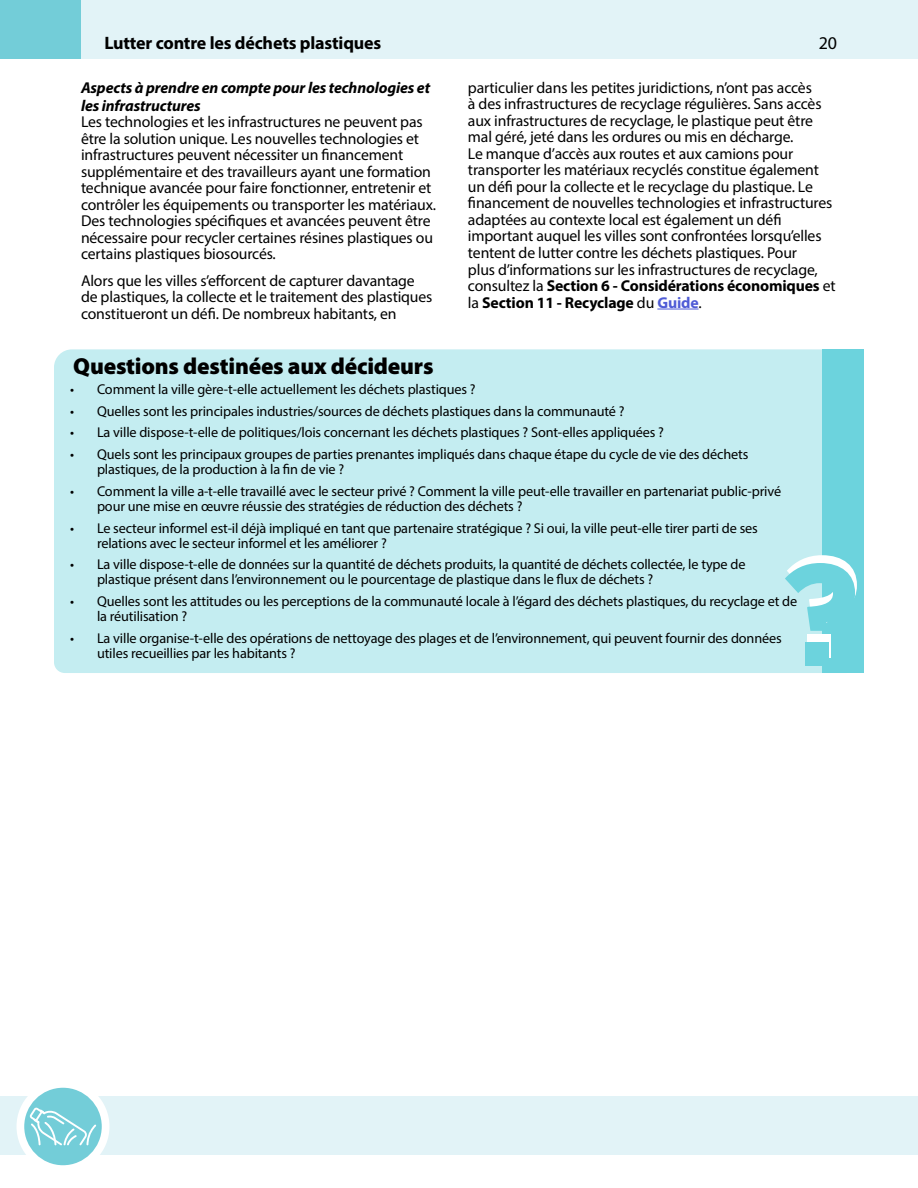
<style>
.page{position:relative;width:918px;height:1188px;background:#fff}
.page>*{position:absolute;margin:0;border:0;box-sizing:border-box;transform-origin:0 0}
.t1{font:900 23.25px "Myriad Pro";letter-spacing:-.01em;color:#000}
.t2{font:700 18px "Myriad Pro";letter-spacing:-.01em;color:#000}
.t3{font:18px "Myriad Pro";color:#000}
.t4{font:15.75px/16.5px "Myriad Pro";letter-spacing:-.01em;color:#000}
.t5{font:italic 700 15.75px/18px "Myriad Pro";letter-spacing:-.01em;color:#000}
.t6{font:14.25px/15px "Myriad Pro";letter-spacing:-.01em;color:#000}
.s1{font-weight:700}
.s2{font-weight:700;color:#4f5cd6}
</style>
<div class="page">
<div style="left:0;top:1096px;width:918px;height:58px;background:#e2f3f7"></div>
<div style="left:81px;top:0;width:837px;height:58px;background:#e2f3f7"></div>
<div style="left:0;top:0;width:81px;height:58px;background:#73cdd8"></div>
<div style="left:16px;top:1080px;width:94px;height:93px;background:#fff;border-radius:50%"></div>
<div style="left:24px;top:1088px;width:78px;height:77px;background:#73cdd8;border-radius:50%"></div>
<svg style="left:30px;top:1108px;width:66px;height:37px"></svg>
<div style="left:54px;top:349px;width:769px;height:324px;background:#c4edf1"></div>
<div style="left:823px;top:349px;width:41px;height:324px;background:#6cd3dd"></div>
<div style="left:808px;top:634px;width:23px;height:23px;background:#fff"></div>
<svg style="left:785px;top:555px;width:72px;height:76px"></svg>
<div style="left:806px;top:642px;width:23px;height:23px;background:#6cd3dd"></div>
<hr style="left:657px;top:309px;width:42px;height:1px;background:#4f5cd6">
<p class="t2" style="left:104px;top:31px;width:278px">Lutter contre les déchets plastiques</p>
<p class="t3" style="left:819px;top:32px;width:20px">20</p>
<p class="t5" style="left:81px;top:78px;width:351px">Aspects à prendre en compte pour les technologies et les infrastructures</p>
<p class="t4" style="left:81px;top:114px;width:357px">Les technologies et les infrastructures ne peuvent pas être la solution unique. Les nouvelles technologies et infrastructures peuvent nécessiter un financement supplémentaire et des travailleurs ayant une formation technique avancée pour faire fonctionner, entretenir et contrôler les équipements ou transporter les matériaux.<br>Des technologies spécifiques et avancées peuvent être nécessaire pour recycler certaines résines plastiques ou certains plastiques biosourcés.</p>
<p class="t4" style="left:81px;top:272px;width:353px">Alors que les villes s’efforcent de capturer davantage de plastiques, la collecte et le traitement des plastiques constitueront un défi. De nombreux habitants, en</p>
<p class="t4" style="left:468px;top:79px;width:369px">particulier dans les petites juridictions, n’ont pas accès<br>à des infrastructures de recyclage régulières. Sans accès aux infrastructures de recyclage, le plastique peut être mal géré, jeté dans les ordures ou mis en décharge.<br>Le manque d’accès aux routes et aux camions pour transporter les matériaux recyclés constitue également un défi pour la collecte et le recyclage du plastique. Le financement de nouvelles technologies et infrastructures adaptées au contexte local est également un défi important auquel les villes sont confrontées lorsqu’elles tentent de lutter contre les déchets plastiques. Pour<br>plus d’informations sur les infrastructures de recyclage, consultez la <span class="s1">Section 6 - Considérations économiques</span> et la <span class="s1">Section 11 - Recyclage</span> du <span class="s2">Guide</span>.</p>
<h1 class="t1" style="left:73px;top:351px;width:362px">Questions destinées aux décideurs</h1>
<p class="t6" style="left:70px;top:381px;width:407px">• Comment la ville gère-t-elle actuellement les déchets plastiques ?</p>
<p class="t6" style="left:70px;top:403px;width:556px">• Quelles sont les principales industries/sources de déchets plastiques dans la communauté ?</p>
<p class="t6" style="left:70px;top:425px;width:596px">• La ville dispose-t-elle de politiques/lois concernant les déchets plastiques ? Sont-elles appliquées ?</p>
<p class="t6" style="left:97px;top:447px;width:653px;text-indent:-27px">• Quels sont les principaux groupes de parties prenantes impliqués dans chaque étape du cycle de vie des déchets plastiques, de la production à la fin de vie ?</p>
<p class="t6" style="left:97px;top:483px;width:686px;text-indent:-27px">• Comment la ville a-t-elle travaillé avec le secteur privé ? Comment la ville peut-elle travailler en partenariat public-privé pour une mise en œuvre réussie des stratégies de réduction des déchets ?</p>
<p class="t6" style="left:97px;top:520px;width:662px;text-indent:-27px">• Le secteur informel est-il déjà impliqué en tant que partenaire stratégique ? Si oui, la ville peut-elle tirer parti de ses relations avec le secteur informel et les améliorer ?</p>
<p class="t6" style="left:97px;top:557px;width:650px;text-indent:-27px">• La ville dispose-t-elle de données sur la quantité de déchets produits, la quantité de déchets collectée, le type de plastique présent dans l’environnement ou le pourcentage de plastique dans le flux de déchets ?</p>
<p class="t6" style="left:97px;top:594px;width:702px;text-indent:-27px">• Quelles sont les attitudes ou les perceptions de la communauté locale à l’égard des déchets plastiques, du recyclage et de la réutilisation ?</p>
<p class="t6" style="left:97px;top:630px;width:686px;text-indent:-27px">• La ville organise-t-elle des opérations de nettoyage des plages et de l’environnement, qui peuvent fournir des données utiles recueillies par les habitants ?</p>
</div>
